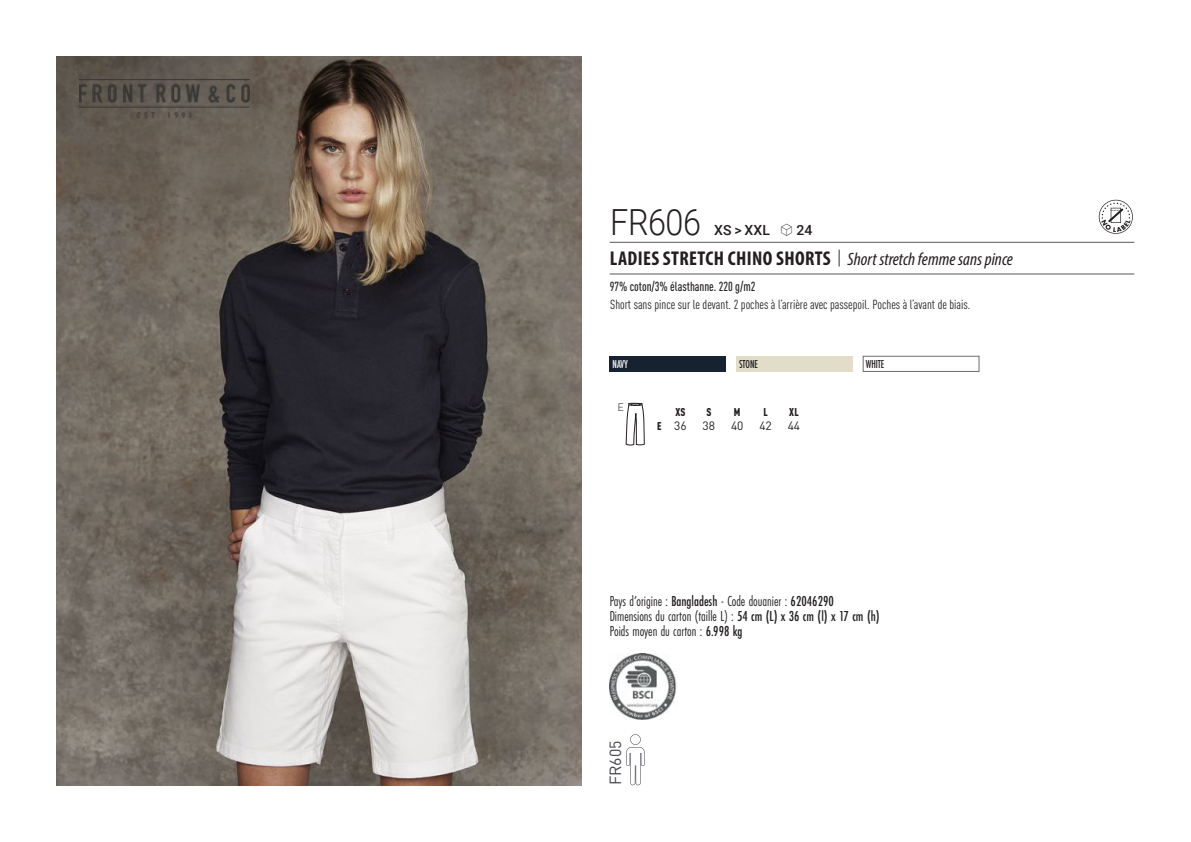
<style>
.page{position:relative;width:1191px;height:842px;background:#fff}
.page>*{position:absolute;margin:0;border:0;box-sizing:border-box;transform-origin:0 0}
.t1{font:300 36px "Roboto";letter-spacing:-.015em;color:#231f20;scale:.9 1}
.t2{font:italic 18px "Myriad Variable Concept";color:#231f20}
.t3{font:16px "DIN Pro";color:#43444c}
.t4{font:15px "Futura PT Cond";color:#231f20;scale:.95 1}
.t5{font:500 14px "Roboto";letter-spacing:.005em;color:#231f20}
.t6{font:condensed 13px "DIN Pro";color:#231f20}
.grammage_2020{font:500 condensed 13px "DIN Pro";color:#231f20;scale:.95 1}
._88_tailles_tab_maig{font:12px "DIN Pro";color:#231f20}
.Coloris_nuancier{font:500 12px "Futura PT Cond";letter-spacing:-.01em;color:#231f20;scale:.9 1}
.Coloris_nuancier_bla{font:500 12px "Futura PT Cond";color:#fff;scale:.9 1}
._88_tailles_tab_maig-2{font:900 condensed 11.2px "DIN Pro";color:#231f20;scale:.95 1}
.t7{font:300 10.8px "DIN";color:#231f20}
.s1{font-family:"Linotype Shapeshifter";font-weight:400;font-size:16px}
.s2{font-family:"Myriad Pro";font-weight:700;font-style:normal;font-stretch:condensed;font-size:20px}
.s3{font-family:"Roboto Condensed";font-weight:300;font-style:normal;font-size:20px}
.s4{font-weight:900;font-stretch:condensed;font-size:11.2px}
.s5{font-weight:500}
</style>
<div class="page">
<img style="left:57px;top:57px;width:524px;height:728px">
<img style="left:79px;top:79px;width:170px;height:41px">
<div style="left:609px;top:356px;width:117px;height:16px;background:#172231"></div>
<div style="left:736px;top:356px;width:116px;height:16px;background:#e1ddca"></div>
<div style="left:863px;top:356px;width:116px;height:16px;background:#fff;border:1px solid #6c6d70"></div>
<svg style="left:626px;top:734px;width:18px;height:51px"></svg>
<svg style="left:1098px;top:200px;width:34px;height:34px"></svg>
<svg style="left:626px;top:403px;width:18px;height:43px"></svg>
<img style="left:609px;top:654px;width:68px;height:66px">
<hr style="left:609px;top:242px;width:525px;height:1px;background:#57585a">
<hr style="left:609px;top:274px;width:525px;height:1px;background:#57585a">
<p class="t1" style="left:610px;top:197px;width:102px">FR606</p>
<p class="t5" style="left:714px;top:220px;width:100px">XS &gt; XXL <span class="s1">S</span> 24</p>
<p class="t2" style="left:610px;top:249px;width:405px"><span class="s2">LADIES STRETCH CHINO SHORTS</span> <span class="s3">|</span> Short stretch femme sans pince</p>
<p class="grammage_2020" style="left:609px;top:277px;width:155px">97% coton/3% élasthanne. 220 g/m2</p>
<p class="t6" style="left:610px;top:295px;width:362px">Short sans pince sur le devant. 2 poches à l’arrière avec passepoil. Poches à l’avant de biais.</p>
<p class="Coloris_nuancier_bla" style="left:612px;top:357px;width:18px">NAVY</p>
<p class="Coloris_nuancier" style="left:739px;top:357px;width:22px">STONE</p>
<p class="Coloris_nuancier" style="left:866px;top:357px;width:22px">WHITE</p>
<p class="t7" style="left:617px;top:400px;width:8px">E</p>
<p class="_88_tailles_tab_maig-2" style="left:675px;top:403px;width:12px">XS</p>
<p class="_88_tailles_tab_maig-2" style="left:706px;top:403px;width:7px">S</p>
<p class="_88_tailles_tab_maig-2" style="left:734px;top:403px;width:8px">M</p>
<p class="_88_tailles_tab_maig-2" style="left:763px;top:403px;width:6px">L</p>
<p class="_88_tailles_tab_maig-2" style="left:789px;top:403px;width:12px">XL</p>
<p class="_88_tailles_tab_maig" style="left:657px;top:416px;width:31px"><span class="s4">E</span> 36</p>
<p class="_88_tailles_tab_maig" style="left:702px;top:416px;width:14px">38</p>
<p class="_88_tailles_tab_maig" style="left:731px;top:416px;width:14px">40</p>
<p class="_88_tailles_tab_maig" style="left:759px;top:416px;width:14px">42</p>
<p class="_88_tailles_tab_maig" style="left:787px;top:416px;width:14px">44</p>
<p class="t4" style="left:609px;top:592px;width:237px">Pays d’origine : <span class="s5">Bangladesh</span> - Code douanier : <span class="s5">62046290</span></p>
<p class="t4" style="left:609px;top:607px;width:286px">Dimensions du carton (taille L) : <span class="s5">54 cm (L) x 36 cm (l) x 17 cm (h)</span></p>
<p class="t4" style="left:609px;top:622px;width:141px">Poids moyen du carton : <span class="s5">6.998 kg</span></p>
<p class="t3" style="left:602px;top:785px;width:46px;rotate:-90deg">FR605</p>
</div>
